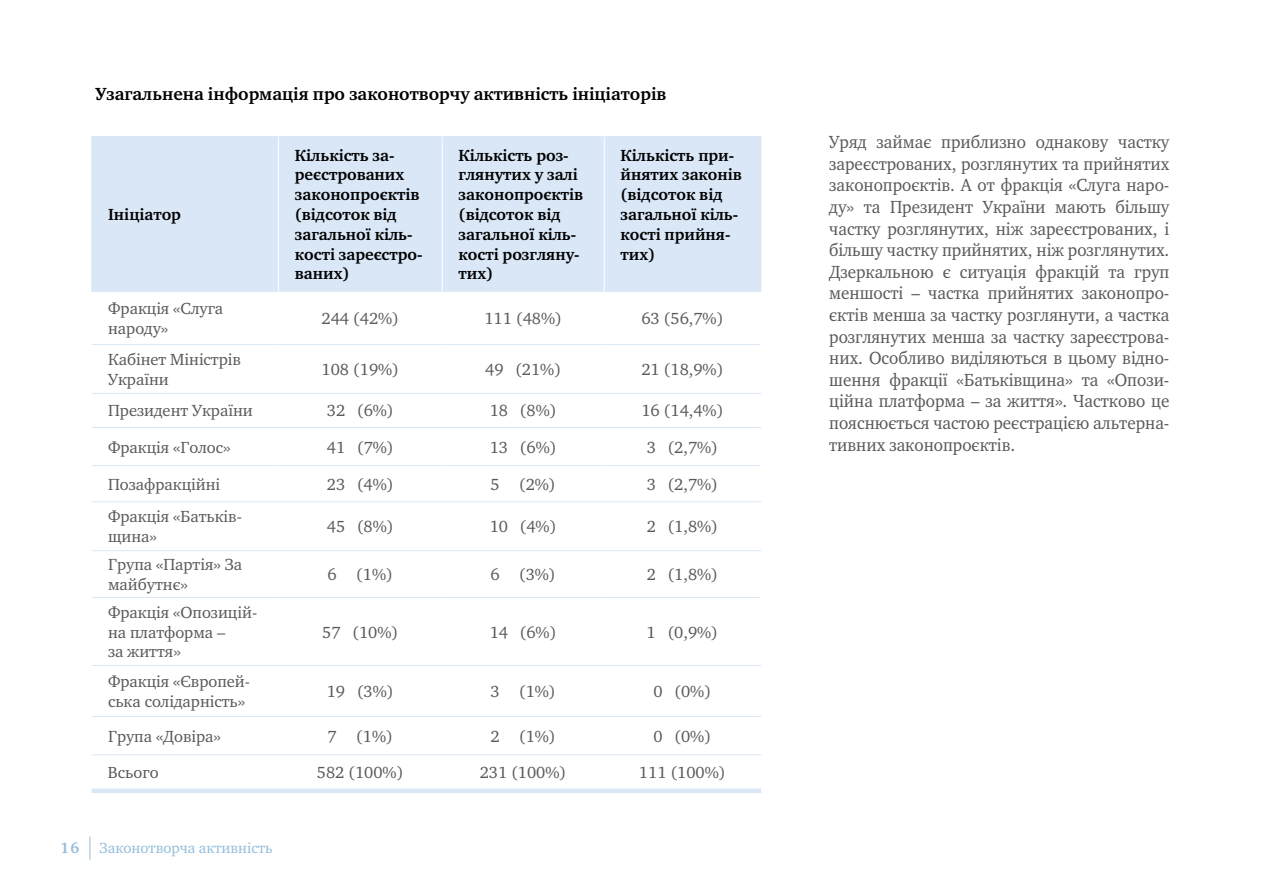
<style>
.page{position:relative;width:1263px;height:893px;background:#fff}
.page>*{position:absolute;margin:0;border:0;box-sizing:border-box;transform-origin:0 0}
.t1{font:18px/21.6px "Charter ITC";color:#58595b;text-align:justify;scale:.95 1}
.t2{font:700 18px "Charter ITC";color:#000}
.t3{font:16.5px/19.8px "Charter ITC";color:#58595b}
.t4{font:700 16.5px/19.8px "Charter ITC";color:#000}
.t5{font:15px "Charter ITC";color:#93bedc}
.t6{font:700 15px "Charter ITC";color:#93bedc}
</style>
<div class="page">
<svg style="left:90px;top:837px;width:1px;height:23px"></svg>
<div style="left:92px;top:137px;width:668px;height:154px;background:#d9e7f6"></div>
<div style="left:279px;top:136px;width:163px;height:155px;background:#d9e7f6"></div>
<div style="left:442px;top:136px;width:162px;height:155px;background:#d9e7f6"></div>
<hr style="left:91px;top:136px;width:188px;height:1px;background:#d9e7f6">
<hr style="left:91px;top:137px;width:1px;height:154px;background:#d9e7f6">
<hr style="left:604px;top:136px;width:157px;height:1px;background:#d9e7f6">
<hr style="left:760px;top:137px;width:1px;height:154px;background:#d9e7f6">
<hr style="left:278px;top:137px;width:1px;height:154px;background:#fff">
<hr style="left:91px;top:291px;width:188px;height:1px;background:#d9e7f6">
<hr style="left:92px;top:344px;width:186px;height:1px;background:#d9e7f6">
<hr style="left:91px;top:754px;width:188px;height:1px;background:#d9e7f6">
<hr style="left:279px;top:291px;width:163px;height:1px;background:#d9e7f6">
<hr style="left:279px;top:344px;width:163px;height:1px;background:#d9e7f6">
<hr style="left:279px;top:754px;width:163px;height:1px;background:#d9e7f6">
<hr style="left:442px;top:291px;width:162px;height:1px;background:#d9e7f6">
<hr style="left:443px;top:344px;width:161px;height:1px;background:#d9e7f6">
<hr style="left:442px;top:754px;width:162px;height:1px;background:#d9e7f6">
<hr style="left:604px;top:291px;width:157px;height:1px;background:#d9e7f6">
<hr style="left:605px;top:344px;width:155px;height:1px;background:#d9e7f6">
<hr style="left:604px;top:754px;width:157px;height:1px;background:#d9e7f6">
<hr style="left:91px;top:393px;width:188px;height:1px;background:#d9e7f6">
<hr style="left:279px;top:393px;width:163px;height:1px;background:#d9e7f6">
<hr style="left:442px;top:393px;width:162px;height:1px;background:#d9e7f6">
<hr style="left:604px;top:393px;width:157px;height:1px;background:#d9e7f6">
<hr style="left:91px;top:427px;width:188px;height:1px;background:#d9e7f6">
<hr style="left:92px;top:465px;width:186px;height:1px;background:#d9e7f6">
<hr style="left:279px;top:427px;width:163px;height:1px;background:#d9e7f6">
<hr style="left:279px;top:465px;width:163px;height:1px;background:#d9e7f6">
<hr style="left:442px;top:427px;width:162px;height:1px;background:#d9e7f6">
<hr style="left:443px;top:465px;width:161px;height:1px;background:#d9e7f6">
<hr style="left:604px;top:427px;width:157px;height:1px;background:#d9e7f6">
<hr style="left:605px;top:465px;width:155px;height:1px;background:#d9e7f6">
<hr style="left:91px;top:501px;width:188px;height:1px;background:#d9e7f6">
<hr style="left:279px;top:501px;width:163px;height:1px;background:#d9e7f6">
<hr style="left:442px;top:501px;width:162px;height:1px;background:#d9e7f6">
<hr style="left:604px;top:501px;width:157px;height:1px;background:#d9e7f6">
<hr style="left:91px;top:550px;width:188px;height:1px;background:#d9e7f6">
<hr style="left:92px;top:597px;width:186px;height:1px;background:#d9e7f6">
<hr style="left:279px;top:550px;width:163px;height:1px;background:#d9e7f6">
<hr style="left:279px;top:597px;width:163px;height:1px;background:#d9e7f6">
<hr style="left:442px;top:550px;width:162px;height:1px;background:#d9e7f6">
<hr style="left:443px;top:597px;width:161px;height:1px;background:#d9e7f6">
<hr style="left:604px;top:550px;width:157px;height:1px;background:#d9e7f6">
<hr style="left:605px;top:597px;width:155px;height:1px;background:#d9e7f6">
<hr style="left:91px;top:665px;width:188px;height:1px;background:#d9e7f6">
<hr style="left:91px;top:716px;width:188px;height:1px;background:#d9e7f6">
<hr style="left:279px;top:665px;width:163px;height:1px;background:#d9e7f6">
<hr style="left:279px;top:716px;width:163px;height:1px;background:#d9e7f6">
<hr style="left:442px;top:665px;width:162px;height:1px;background:#d9e7f6">
<hr style="left:442px;top:716px;width:162px;height:1px;background:#d9e7f6">
<hr style="left:604px;top:665px;width:157px;height:1px;background:#d9e7f6">
<hr style="left:604px;top:716px;width:157px;height:1px;background:#d9e7f6">
<div style="left:91px;top:788px;width:188px;height:5px;background:#d9e7f6"></div>
<div style="left:604px;top:788px;width:157px;height:5px;background:#d9e7f6"></div>
<div style="left:279px;top:788px;width:163px;height:5px;background:#d9e7f6"></div>
<div style="left:442px;top:788px;width:162px;height:5px;background:#d9e7f6"></div>
<hr style="left:442px;top:137px;width:1px;height:154px;background:#fff">
<hr style="left:604px;top:137px;width:1px;height:154px;background:#fff">
<p class="t2" style="left:95px;top:83px;width:572px">Узагальнена інформація про законотворчу активність ініціаторів</p>
<p class="t4" style="left:108px;top:205px;width:74px">Ініціатор</p>
<p class="t4" style="left:295px;top:145px;width:129px">Кількість за&shy;реєстрованих законопроєктів (відсоток від загальної кіль&shy;кості зареєстро&shy;ваних)</p>
<p class="t4" style="left:459px;top:145px;width:126px">Кількість роз&shy;глянутих у залі законопроєктів (відсоток від загальної кіль&shy;кості розгляну&shy;тих)</p>
<p class="t4" style="left:620px;top:145px;width:123px">Кількість при&shy;йнятих законів (відсоток від загальної кіль&shy;кості прийня&shy;тих)</p>
<p class="t3" style="left:108px;top:298px;width:117px">Фракція «Слуга народу»</p>
<p class="t3" style="left:322px;top:308px;width:79px">244 (42%)</p>
<p class="t3" style="left:484px;top:308px;width:79px">111 (48%)</p>
<p class="t3" style="left:641px;top:308px;width:84px">63 (56,7%)</p>
<p class="t3" style="left:108px;top:349px;width:134px">Кабінет Міністрів<br>України</p>
<p class="t3" style="left:322px;top:359px;width:79px">108 (19%)</p>
<p class="t3" style="left:485px;top:359px;width:78px">49 (21%)</p>
<p class="t3" style="left:641px;top:359px;width:84px">21 (18,9%)</p>
<p class="t3" style="left:108px;top:401px;width:146px">Президент України</p>
<p class="t3" style="left:327px;top:401px;width:68px">32 (6%)</p>
<p class="t3" style="left:490px;top:401px;width:68px">18 (8%)</p>
<p class="t3" style="left:641px;top:401px;width:84px">16 (14,4%)</p>
<p class="t3" style="left:108px;top:437px;width:124px">Фракція «Голос»</p>
<p class="t3" style="left:327px;top:437px;width:68px">41 (7%)</p>
<p class="t3" style="left:490px;top:437px;width:68px">13 (6%)</p>
<p class="t3" style="left:647px;top:437px;width:73px">3 (2,7%)</p>
<p class="t3" style="left:108px;top:474px;width:114px">Позафракційні</p>
<p class="t3" style="left:327px;top:474px;width:68px">23 (4%)</p>
<p class="t3" style="left:490px;top:474px;width:67px">5 (2%)</p>
<p class="t3" style="left:647px;top:474px;width:73px">3 (2,7%)</p>
<p class="t3" style="left:108px;top:507px;width:135px">Фракція «Батьків&shy;щина»</p>
<p class="t3" style="left:327px;top:517px;width:68px">45 (8%)</p>
<p class="t3" style="left:490px;top:517px;width:68px">10 (4%)</p>
<p class="t3" style="left:647px;top:517px;width:73px">2 (1,8%)</p>
<p class="t3" style="left:108px;top:555px;width:136px">Група «Партія» За майбутнє»</p>
<p class="t3" style="left:328px;top:565px;width:67px">6 (1%)</p>
<p class="t3" style="left:490px;top:565px;width:67px">6 (3%)</p>
<p class="t3" style="left:647px;top:565px;width:73px">2 (1,8%)</p>
<p class="t3" style="left:108px;top:602px;width:151px">Фракція «Опозицій&shy;на платформа –<br>за життя»</p>
<p class="t3" style="left:322px;top:622px;width:78px">57 (10%)</p>
<p class="t3" style="left:490px;top:622px;width:68px">14 (6%)</p>
<p class="t3" style="left:647px;top:622px;width:73px">1 (0,9%)</p>
<p class="t3" style="left:108px;top:672px;width:144px">Фракція «Європей&shy;ська солідарність»</p>
<p class="t3" style="left:327px;top:681px;width:68px">19 (3%)</p>
<p class="t3" style="left:490px;top:681px;width:67px">3 (1%)</p>
<p class="t3" style="left:653px;top:681px;width:59px">0 (0%)</p>
<p class="t3" style="left:108px;top:726px;width:114px">Група «Довіра»</p>
<p class="t3" style="left:328px;top:726px;width:67px">7 (1%)</p>
<p class="t3" style="left:490px;top:726px;width:67px">2 (1%)</p>
<p class="t3" style="left:653px;top:726px;width:59px">0 (0%)</p>
<p class="t3" style="left:108px;top:762px;width:52px">Всього</p>
<p class="t3" style="left:317px;top:762px;width:88px">582 (100%)</p>
<p class="t3" style="left:480px;top:762px;width:88px">231 (100%)</p>
<p class="t3" style="left:639px;top:762px;width:88px">111 (100%)</p>
<p class="t6" style="left:61px;top:839px;width:20px">16</p>
<p class="t5" style="left:99px;top:838px;width:175px">Законотворча активність</p>
<p class="t1" style="left:829px;top:131px;width:360px">Уряд займає приблизно однакову частку зареєстрованих, розглянутих та прийнятих законопроєктів. А от фракція «Слуга наро&shy;ду» та Президент України мають більшу частку розглянутих, ніж зареєстрованих, і більшу частку прийнятих, ніж розглянутих.<br>Дзеркальною є ситуація фракцій та груп меншості – частка прийнятих законопро&shy;єктів менша за частку розглянути, а частка розглянутих менша за частку зареєстрова&shy;них. Особливо виділяються в цьому відно&shy;шення фракції «Батьківщина» та «Опози&shy;ційна платформа – за життя». Частково це пояснюється частою реєстрацією альтерна&shy;тивних законопроєктів.</p>
</div>
